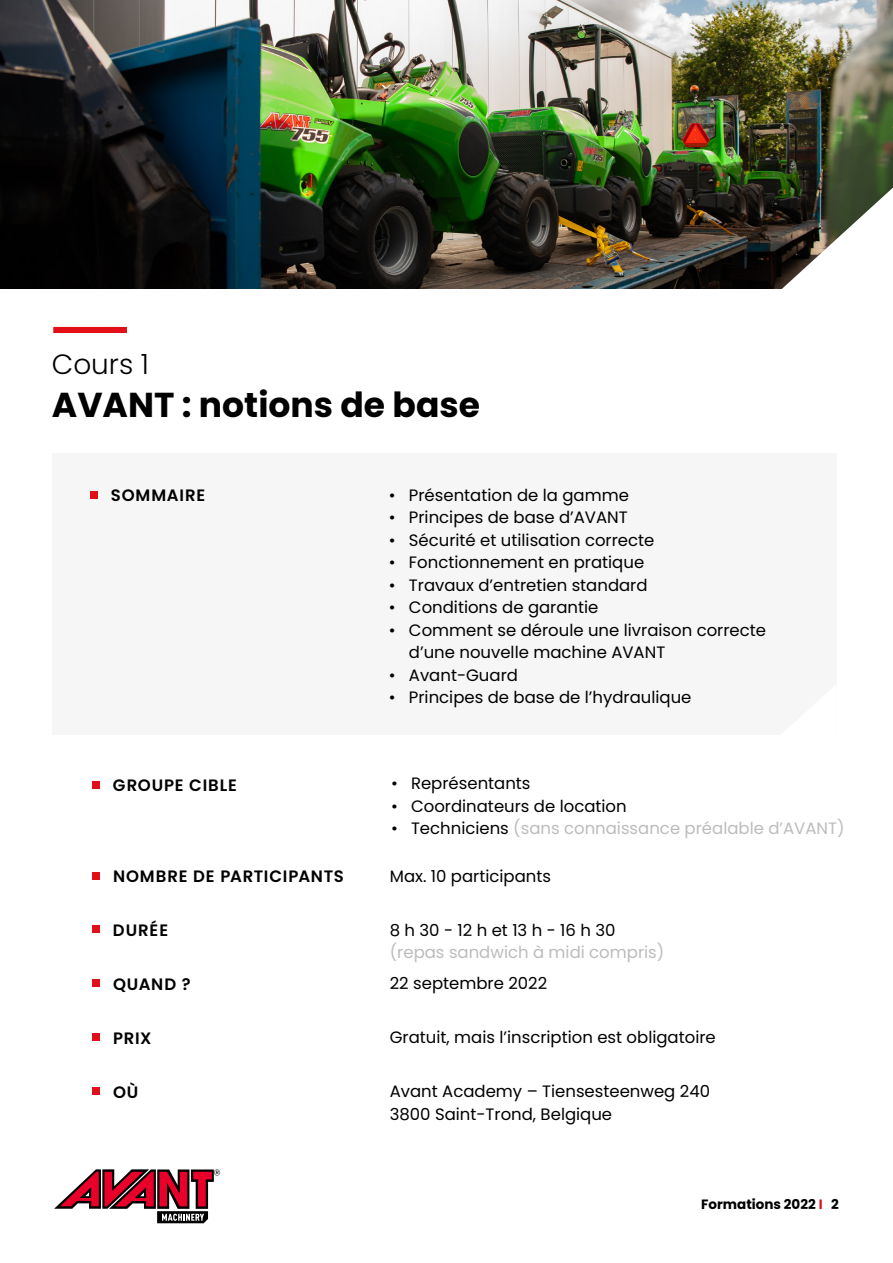
<style>
.page{position:relative;width:893px;height:1263px;background:#fff}
.page>*{position:absolute;margin:0;border:0;box-sizing:border-box;transform-origin:0 0}
.t1{font:700 34.5px "Poppins";color:#000}
.t2{font:300 27.9px "Poppins";color:#000}
.t3{font:16.5px/22.5px "Poppins";color:#000}
.t4{font:16.5px "Poppins";color:#bcbcbc}
.t5{font:600 16.5px "Poppins";letter-spacing:.05em;color:#000}
.t6{font:700 13.5px "Poppins";color:#000}
.s1{color:#000}
.s2{color:#e30f17}
</style>
<div class="page">
<svg style="left:54px;top:1169px;width:166px;height:54px"></svg>
<img style="left:0;top:0;width:893px;height:288px">
<svg style="left:781px;top:188px;width:112px;height:101px"></svg>
<div style="left:53px;top:327px;width:74px;height:6px;background:#e30f17"></div>
<div style="left:52px;top:453px;width:785px;height:282px;background:#f6f6f6"></div>
<div style="left:90px;top:491px;width:8px;height:7px;background:#e30f17"></div>
<div style="left:92px;top:781px;width:8px;height:8px;background:#e30f17"></div>
<div style="left:92px;top:872px;width:8px;height:7px;background:#e30f17"></div>
<div style="left:92px;top:1033px;width:8px;height:8px;background:#e30f17"></div>
<div style="left:92px;top:1087px;width:8px;height:8px;background:#e30f17"></div>
<div style="left:92px;top:979px;width:8px;height:8px;background:#e30f17"></div>
<div style="left:92px;top:925px;width:8px;height:8px;background:#e30f17"></div>
<h2 class="t2" style="left:52px;top:348px;width:99px">Cours 1</h2>
<h1 class="t1" style="left:52px;top:385px;width:430px">AVANT : notions de base</h1>
<p class="t5" style="left:111px;top:485px;width:96px">SOMMAIRE</p>
<p class="t3" style="left:389px;top:484px;width:242px">• Présentation de la gamme</p>
<p class="t3" style="left:389px;top:506px;width:240px">• Principes de base d’AVANT</p>
<p class="t3" style="left:389px;top:529px;width:267px">• Sécurité et utilisation correcte</p>
<p class="t3" style="left:389px;top:551px;width:257px">• Fonctionnement en pratique</p>
<p class="t3" style="left:389px;top:574px;width:260px">• Travaux d’entretien standard</p>
<p class="t3" style="left:389px;top:596px;width:211px">• Conditions de garantie</p>
<p class="t3" style="left:409px;top:619px;width:359px;text-indent:-20px">• Comment se déroule une livraison correcte d’une nouvelle machine AVANT</p>
<p class="t3" style="left:389px;top:664px;width:131px">• Avant-Guard</p>
<p class="t3" style="left:389px;top:686px;width:304px">• Principes de base de l’hydraulique</p>
<p class="t5" style="left:113px;top:776px;width:125px">GROUPE CIBLE</p>
<p class="t3" style="left:391px;top:772px;width:141px">• Représentants</p>
<p class="t3" style="left:391px;top:795px;width:237px">• Coordinateurs de location</p>
<p class="t4" style="left:391px;top:819px;width:455px"><span class="s1">• Techniciens</span> (sans connaissance préalable d’AVANT)</p>
<p class="t5" style="left:113px;top:867px;width:232px">NOMBRE DE PARTICIPANTS</p>
<p class="t3" style="left:390px;top:864px;width:163px">Max. 10 participants</p>
<p class="t5" style="left:113px;top:920px;width:57px">DURÉE</p>
<p class="t3" style="left:390px;top:919px;width:227px">8 h 30 - 12 h et 13 h - 16 h 30</p>
<p class="t4" style="left:390px;top:943px;width:276px">(repas sandwich à midi compris)</p>
<p class="t5" style="left:113px;top:974px;width:79px">QUAND ?</p>
<p class="t5" style="left:113px;top:1028px;width:40px">PRIX</p>
<p class="t5" style="left:113px;top:1082px;width:27px">OÙ</p>
<p class="t3" style="left:390px;top:972px;width:159px">22 septembre 2022</p>
<p class="t3" style="left:390px;top:1026px;width:327px">Gratuit, mais l’inscription est obligatoire</p>
<p class="t3" style="left:390px;top:1080px;width:322px">Avant Academy – Tiensesteenweg 240<br>3800 Saint-Trond, Belgique</p>
<p class="t6" style="left:701px;top:1196px;width:139px">Formations 2022 <span class="s2">I</span> 2</p>
</div>
